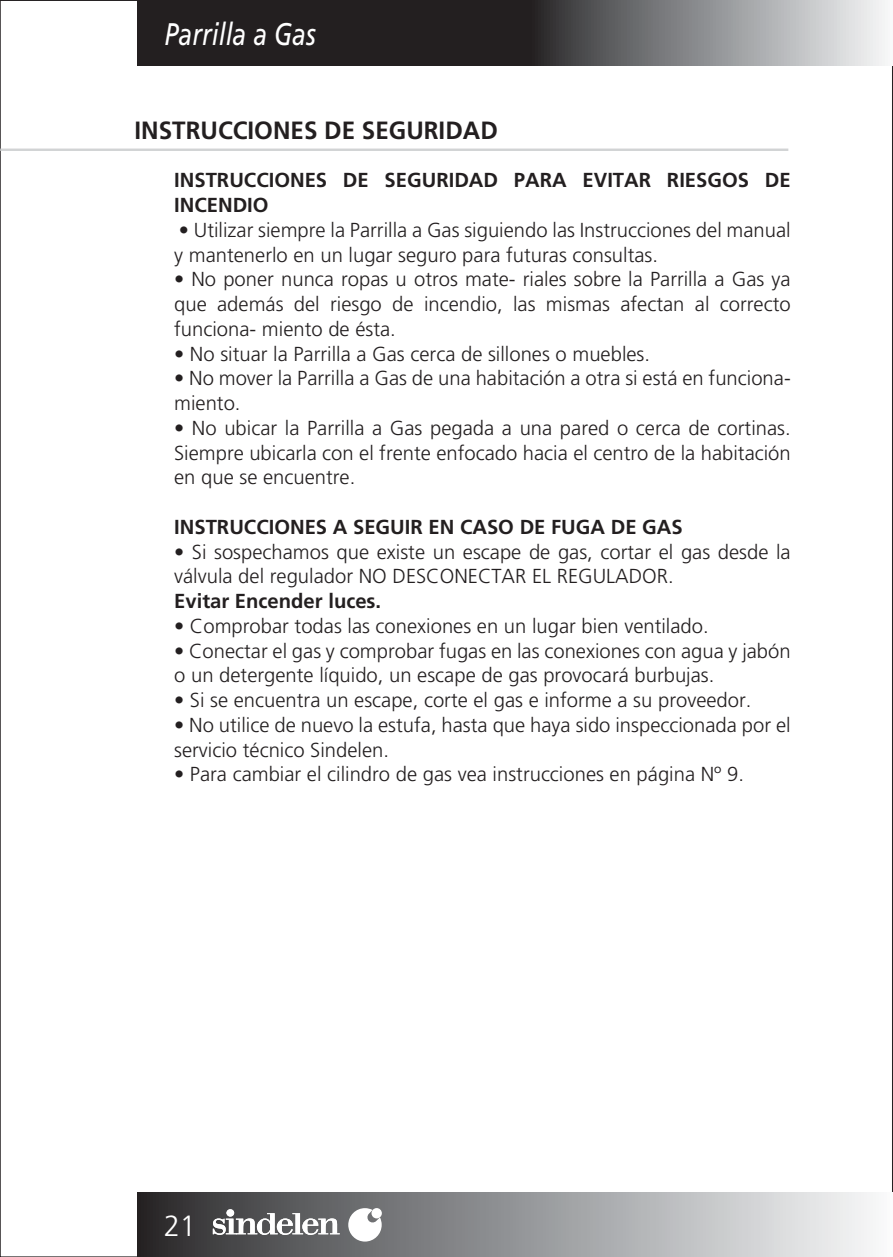
<style>
.page{position:relative;width:893px;height:1257px;background:#fff}
.page>*{position:absolute;margin:0;border:0;box-sizing:border-box;transform-origin:0 0}
.t1{font:italic 31.28px "Frutiger LT Std";color:#fff;scale:.8 1}
.t2{font:300 29.25px "Frutiger LT Std";color:#fff}
.t3{font:700 24.97px "Frutiger LT Std";color:#231f20}
.t4{font:300 20.25px/24.8px "Frutiger LT Std";color:#231f20}
.t5{font:700 20.25px/24.8px "Frutiger LT Std";color:#231f20}
</style>
<div class="page">
<svg style="left:138px;top:1px;width:747px;height:64px"></svg>
<div style="left:137px;top:1192px;width:755px;height:64px;background:linear-gradient(to right,#2e2e31,#f9fbfc)"></div>
<div style="left:226px;top:1209px;width:8px;height:7px;background:#fff;border-radius:50%"></div>
<svg style="left:213px;top:1213px;width:127px;height:21px"></svg>
<svg style="left:348px;top:1208px;width:34px;height:33px"></svg>
<hr style="left:0;top:148px;width:788px;height:3px;background:#d1d3d4">
<h1 class="t1" style="left:165px;top:16px;width:191px">Parrilla a Gas</h1>
<p class="t3" style="left:135px;top:116px;width:365px">INSTRUCCIONES DE SEGURIDAD</p>
<p class="t5" style="left:174px;top:168px;width:618px">INSTRUCCIONES DE SEGURIDAD PARA EVITAR RIESGOS DE<br>INCENDIO</p>
<p class="t4" style="left:174px;top:218px;width:618px">• Utilizar siempre la Parrilla a Gas siguiendo las Instrucciones del manual y mantenerlo en un lugar seguro para futuras consultas.</p>
<p class="t4" style="left:174px;top:267px;width:618px;text-align:justify">• No poner nunca ropas u otros mate- riales sobre la Parrilla a Gas ya que además del riesgo de incendio, las mismas afectan al correcto funciona- miento de ésta.</p>
<p class="t4" style="left:174px;top:341px;width:477px">• No situar la Parrilla a Gas cerca de sillones o muebles.</p>
<p class="t4" style="left:174px;top:366px;width:618px">• No mover la Parrilla a Gas de una habitación a otra si está en funciona&shy;miento.</p>
<p class="t4" style="left:174px;top:416px;width:618px;text-align:justify">• No ubicar la Parrilla a Gas pegada a una pared o cerca de cortinas.<br>Siempre ubicarla con el frente enfocado hacia el centro de la habitación en que se encuentre.</p>
<p class="t5" style="left:174px;top:514px;width:510px">INSTRUCCIONES A SEGUIR EN CASO DE FUGA DE GAS</p>
<p class="t4" style="left:174px;top:539px;width:618px">• Si sospechamos que existe un escape de gas, cortar el gas desde la válvula del regulador NO DESCONECTAR EL REGULADOR.</p>
<p class="t5" style="left:174px;top:589px;width:209px">Evitar Encender luces.</p>
<p class="t4" style="left:174px;top:614px;width:536px">• Comprobar todas las conexiones en un lugar bien ventilado.</p>
<p class="t4" style="left:174px;top:638px;width:618px">• Conectar el gas y comprobar fugas en las conexiones con agua y jabón o un detergente líquido, un escape de gas provocará burbujas.</p>
<p class="t4" style="left:174px;top:688px;width:579px">• Si se encuentra un escape, corte el gas e informe a su proveedor.</p>
<p class="t4" style="left:174px;top:712px;width:618px">• No utilice de nuevo la estufa, hasta que haya sido inspeccionada por el servicio técnico Sindelen.</p>
<p class="t4" style="left:174px;top:762px;width:571px">• Para cambiar el cilindro de gas vea instrucciones en página Nº 9.</p>
<h2 class="t2" style="left:164px;top:1208px;width:34px">21</h2>
</div>
